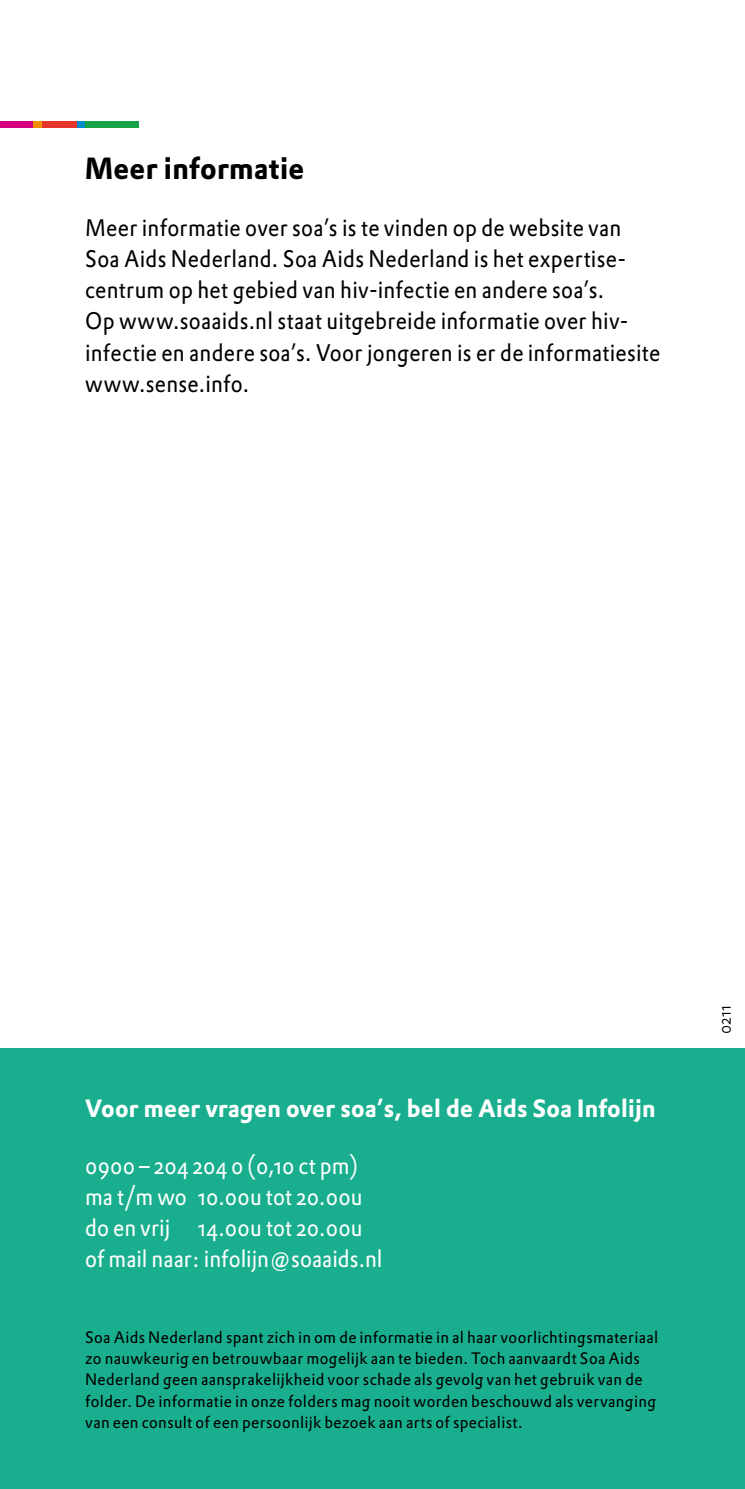
<style>
.page{position:relative;width:745px;height:1489px;background:#fff}
.page>*{position:absolute;margin:0;border:0;box-sizing:border-box;transform-origin:0 0}
.t1{font:30px "DTL Prokyon ST Bold";letter-spacing:.01em;color:#000;scale:.95 1}
.t2{font:24.5px "DTL Prokyon ST Bold";letter-spacing:.01em;color:#fff;scale:.95 1}
.t3{font:23.5px/31.2px "DTL Prokyon ST";letter-spacing:.01em;color:#000;scale:.9 1}
.t4{font:23.5px/31.2px "DTL Prokyon ST";color:#fff;scale:.9 1}
.t5{font:17.5px "DTL Prokyon ST Light";color:#000;scale:.9 1}
.t6{font:16.25px/21.2px "DTL Prokyon ST";letter-spacing:.02em;color:#000;scale:.95 1}
</style>
<div class="page">
<div style="left:0;top:1048px;width:744px;height:440px;background:#19af8e"></div>
<div style="left:0;top:121px;width:129px;height:7px;background:#e6352c"></div>
<div style="left:32px;top:121px;width:10px;height:7px;background:#f28f00"></div>
<div style="left:77px;top:121px;width:10px;height:7px;background:#008cc8"></div>
<div style="left:85px;top:121px;width:54px;height:7px;background:#17a346"></div>
<div style="left:0;top:121px;width:33px;height:7px;background:#d5007e"></div>
<h1 class="t1" style="left:85px;top:149px;width:232px">Meer informatie</h1>
<p class="t3" style="left:85px;top:211px;width:640px">Meer informatie over soa’s is te vinden op de website van Soa Aids Nederland. Soa Aids Nederland is het expertise&shy;centrum op het gebied van hiv-infectie en andere soa’s.<br>Op www.soaaids.nl staat uitgebreide informatie over hiv&shy;infectie en andere soa’s. Voor jongeren is er de informatiesite www.sense.info.</p>
<h2 class="t2" style="left:85px;top:1092px;width:601px">Voor meer vragen over soa’s, bel de Aids Soa Infolijn</h2>
<h3 class="t4" style="left:85px;top:1149px;width:332px">0900 – 204 204 0 (0,10 ct pm) ma t/m wo 10.00u tot 20.00u do en vrij 14.00u tot 20.00u of mail naar: infolijn@soaaids.nl</h3>
<p class="t6" style="left:85px;top:1325px;width:604px">Soa Aids Nederland spant zich in om de informatie in al haar voorlichtingsmateriaal zo nauwkeurig en betrouwbaar mogelijk aan te bieden. Toch aanvaardt Soa Aids Nederland geen aansprakelijkheid voor schade als gevolg van het gebruik van de folder. De informatie in onze folders mag nooit worden beschouwd als vervanging van een consult of een persoonlijk bezoek aan arts of specialist.</p>
<p class="t5" style="left:712px;top:1034px;width:34px;rotate:-90deg">0211</p>
</div>
